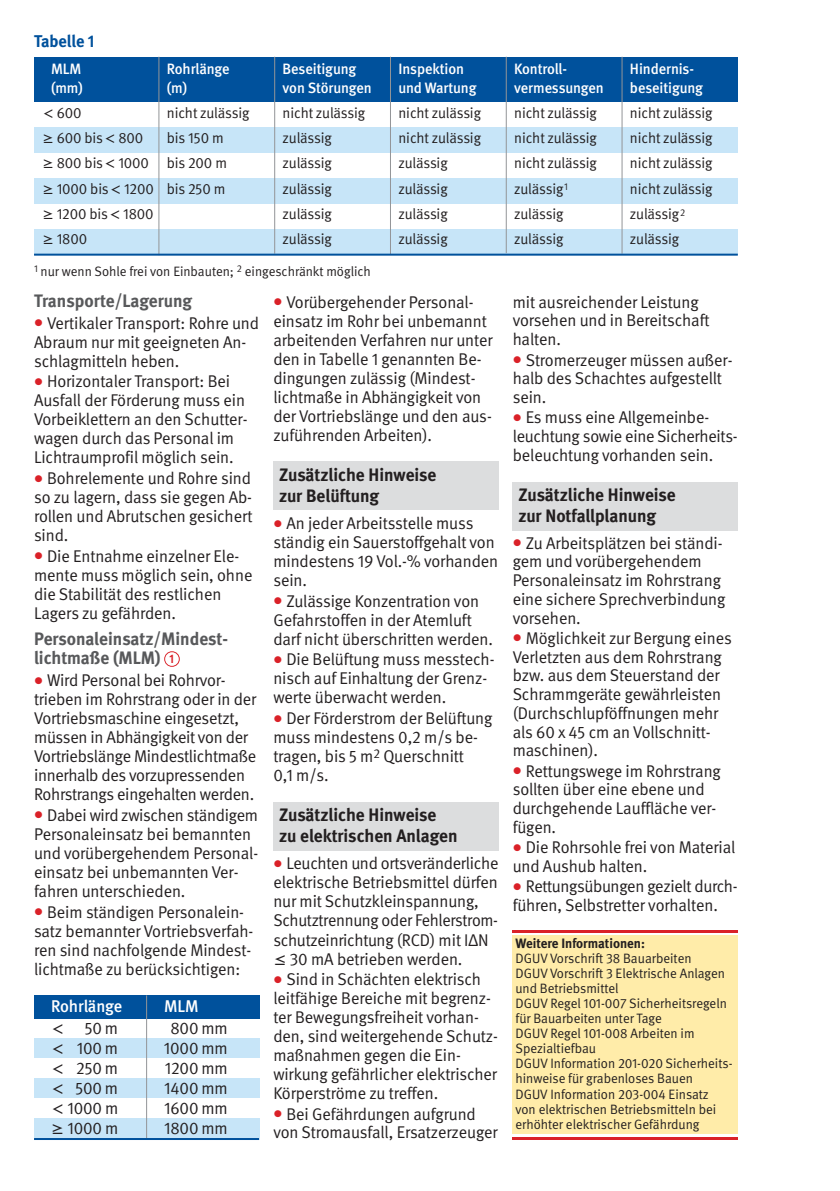
<style>
.page{position:relative;width:840px;height:1191px;background:#fff}
.page>*{position:absolute;margin:0;border:0;box-sizing:border-box;transform-origin:0 0}
.t1{font:700 18px/21px "DGUV Meta";color:#231f20}
.t2{font:700 18px/19px "DGUV Meta";color:#58595b}
.t3{font:17px/19px "DGUV Meta";letter-spacing:-.005em;color:#231f20}
.t4{font:700 17px "DGUV Meta";letter-spacing:-.005em;color:#00519c}
.t5{font:500 17px "DGUV Meta";color:#fff}
.t6{font:15px/25.2px "DGUV Meta";letter-spacing:-.015em;color:#231f20}
.t7{font:500 15px/19px "DGUV Meta";letter-spacing:-.005em;color:#fff}
.t8{font:13.6px/15px "DGUV Meta";color:#231f20}
.t9{font:700 13.6px "DGUV Meta";color:#231f20}
.t10{font:700 12.4px "DGUV Meta";color:#da2128;scale:.9 1}
.s1{font-family:"Lucida Grande"}
.s2{color:#da2128}
.s3{font-weight:500;color:#fff}
</style>
<div class="page">
<div style="left:273px;top:461px;width:225px;height:48px;background:#dcddde"></div>
<div style="left:512px;top:482px;width:225px;height:48px;background:#dcddde"></div>
<div style="left:273px;top:802px;width:225px;height:48px;background:#dcddde"></div>
<div style="left:512px;top:935px;width:225px;height:199px;background:#ffeca9"></div>
<hr style="left:512px;top:929px;width:225px;height:3px;background:#da2128">
<hr style="left:512px;top:1137px;width:225px;height:3px;background:#da2128">
<div style="left:34px;top:995px;width:225px;height:23px;background:#00519c"></div>
<div style="left:34px;top:1038px;width:225px;height:20px;background:#c7e5f8"></div>
<div style="left:34px;top:1078px;width:225px;height:20px;background:#c7e5f8"></div>
<div style="left:34px;top:1118px;width:225px;height:19px;background:#c7e5f8"></div>
<hr style="left:146px;top:995px;width:1px;height:143px;background:#939598">
<div style="left:34px;top:57px;width:703px;height:44px;background:#00519c"></div>
<div style="left:34px;top:127px;width:703px;height:26px;background:#c7e5f8"></div>
<div style="left:34px;top:178px;width:703px;height:26px;background:#c7e5f8"></div>
<div style="left:34px;top:229px;width:703px;height:26px;background:#c7e5f8"></div>
<hr style="left:158px;top:57px;width:1px;height:198px;background:#939598">
<hr style="left:274px;top:57px;width:1px;height:197px;background:#939598">
<hr style="left:390px;top:57px;width:1px;height:197px;background:#939598">
<hr style="left:505px;top:57px;width:1px;height:196px;background:#939598">
<hr style="left:621px;top:57px;width:1px;height:197px;background:#939598">
<hr style="left:34px;top:254px;width:703px;height:2px;background:#00519c">
<hr style="left:34px;top:1138px;width:225px;height:2px;background:#00519c">
<svg style="left:164px;top:651px;width:16px;height:16px"></svg>
<div style="left:165px;top:652px;width:14px;height:14px;background:#fff;border-radius:50%"></div>
<p class="t4" style="left:34px;top:34px;width:62px">Tabelle 1</p>
<p class="t7" style="left:51px;top:60px;width:33px">MLM (mm)</p>
<p class="t6" style="left:43px;top:101px;width:113px"><span class="s1">&lt;</span> 600<br><span class="s1">≥</span> 600 bis<span class="s1">&lt;</span> 800 <span class="s1">≥</span> 800 bis<span class="s1">&lt;</span> 1000 <span class="s1">≥</span> 1000 bis<span class="s1">&lt;</span> 1200 <span class="s1">≥</span> 1200 bis<span class="s1">&lt;</span> 1800 <span class="s1">≥</span> 1800</p>
<p class="t7" style="left:167px;top:60px;width:64px">Rohrlänge (m)</p>
<p class="t6" style="left:167px;top:101px;width:84px">nicht zulässig bis 150 m<br>bis 200 m<br>bis 250 m</p>
<p class="t7" style="left:282px;top:60px;width:91px">Beseitigung von Störungen</p>
<p class="t6" style="left:282px;top:101px;width:84px">nicht zulässig zulässig zulässig zulässig zulässig zulässig</p>
<p class="t8" style="left:34px;top:264px;width:338px"><sup>1</sup> nur wenn Sohle frei von Einbauten; <sup>2</sup> eingeschränkt möglich</p>
<p class="t7" style="left:398px;top:60px;width:80px">Inspektion und Wartung</p>
<p class="t6" style="left:398px;top:101px;width:84px">nicht zulässig nicht zulässig zulässig zulässig zulässig zulässig</p>
<p class="t2" style="left:34px;top:292px;width:160px">Transporte/Lagerung</p>
<p class="t3" style="left:34px;top:314px;width:226px"><span class="s2">●</span> Vertikaler Transport: Rohre und<br>Abraum nur mit geeigneten An&shy;schlagmitteln heben.</p>
<p class="t3" style="left:34px;top:373px;width:215px"><span class="s2">●</span> Horizontaler Transport: Bei<br>Ausfall der Förderung muss ein<br>Vorbeiklettern an den Schutter&shy;wagen durch das Personal im<br>Lichtraumprofil möglich sein.</p>
<p class="t3" style="left:34px;top:470px;width:220px;text-align:justify"><span class="s2">●</span> Bohrelemente und Rohre sind so zu lagern, dass sie gegen Ab&shy;rollen und Abrutschen gesichert sind.</p>
<p class="t3" style="left:34px;top:548px;width:220px"><span class="s2">●</span> Die Entnahme einzelner Ele&shy;mente muss möglich sein, ohne die Stabilität des restlichen<br>Lagers zu gefährden.</p>
<p class="t2" style="left:34px;top:631px;width:195px">Personaleinsatz/Mindest - licht maße (MLM)</p>
<p class="t3" style="left:34px;top:672px;width:224px"><span class="s2">●</span> Wird Personal bei Rohrvor - trieben im Rohrstrang oder in der<br>Vortriebsmaschine eingesetzt, müssen in Abhängigkeit von der<br>Vortriebslänge Mindestlichtmaße innerhalb des vorzupressenden<br>Rohrstrangs eingehalten werden.</p>
<p class="t3" style="left:34px;top:806px;width:225px"><span class="s2">●</span> Dabei wird zwischen ständigem<br>Personaleinsatz bei bemannten und vorübergehendem Personal&shy;einsatz bei unbemannten Ver&shy;fahren unterschieden.</p>
<p class="t3" style="left:34px;top:903px;width:221px"><span class="s2">●</span> Beim ständigen Personalein&shy;satz bemannter Vortriebsverfah&shy;ren sind nachfolgende Mindest&shy;lichtmaße zu berücksichtigen:</p>
<p class="t10" style="left:169px;top:653px;width:7px">1</p>
<p class="t3" style="left:51px;top:997px;width:73px;line-height:20.2px"><span class="s3">Rohrlänge </span><span class="s1">&lt;</span> 50m <span class="s1">&lt;</span> 100m <span class="s1">&lt;</span> 250m <span class="s1">&lt;</span> 500m <span class="s1">&lt;</span> 1000 m <span class="s1">≥</span> 1000 m</p>
<p class="t5" style="left:164px;top:999px;width:36px">MLM</p>
<p class="t3" style="left:164px;top:1018px;width:65px;line-height:20px;text-align:center">800 mm<br>1000 mm<br>1200 mm<br>1400 mm<br>1600 mm<br>1800 mm</p>
<p class="t3" style="left:273px;top:293px;width:220px"><span class="s2">●</span> Vorübergehender Personal - einsatz im Rohr bei unbemannt arbeitenden Verfahren nur unter den in Tabelle 1 genannten Be&shy;dingungen zulässig (Mindest&shy;lichtmaße in Abhängigkeit von der Vortriebslänge und den aus&shy;zuführenden Arbeiten).</p>
<p class="t1" style="left:279px;top:465px;width:159px">Zusätzliche Hinweise zur Belüftung</p>
<p class="t3" style="left:273px;top:515px;width:226px"><span class="s2">●</span> An jeder Arbeitsstelle muss ständig ein Sauerstoffgehalt von mindestens 19 Vol.-% vorhanden sein.</p>
<p class="t3" style="left:273px;top:592px;width:221px"><span class="s2">●</span> Zulässige Konzentration von<br>Gefahrstoffen in der Atemluft darf nicht überschritten werden.</p>
<p class="t3" style="left:273px;top:651px;width:222px"><span class="s2">●</span> Die Belüftung muss messtech&shy;nisch auf Einhaltung der Grenz&shy;werte überwacht werden.</p>
<p class="t3" style="left:273px;top:710px;width:220px"><span class="s2">●</span> Der Förderstrom der Belüftung muss mindestens 0,2 m/s be - tragen, bis 5 m<sup>2</sup> Querschnitt<br>0,1 m/s.</p>
<p class="t1" style="left:279px;top:805px;width:180px">Zusätzliche Hinweise zu elektrischen Anlagen</p>
<p class="t3" style="left:273px;top:855px;width:226px"><span class="s2">●</span> Leuchten und ortsveränder liche elektrische Betriebsmittel dürfen nur mit Schutzklein spannung,<br>Schutztrennung oder Fehler strom - schutzeinrichtung (RCD) mit IΔN <span class="s1">≤</span> 30 mA betrieben werden.</p>
<p class="t3" style="left:273px;top:971px;width:226px"><span class="s2">●</span> Sind in Schächten elektrisch leitfähige Bereiche mit begrenz - ter Bewegungsfreiheit vorhan&shy;den, sind weitergehende Schutz&shy;maßnahmen gegen die Ein&shy;wirkung gefährlicher elektrischer<br>Körperströme zu treffen.</p>
<p class="t3" style="left:273px;top:1105px;width:225px"><span class="s2">●</span> Bei Gefährdungen aufgrund von Stromausfall, Ersatzerzeuger</p>
<p class="t7" style="left:514px;top:60px;width:91px">Kontroll - vermessungen</p>
<p class="t6" style="left:514px;top:101px;width:84px">nicht zulässig nicht zulässig nicht zulässig zulässig<sup>1 </sup>zulässig zulässig</p>
<p class="t7" style="left:629px;top:60px;width:74px">Hindernis - beseitigung</p>
<p class="t6" style="left:629px;top:101px;width:84px">nicht zulässig nicht zulässig nicht zulässig nicht zulässig zulässig<sup>2 </sup>zulässig</p>
<p class="t3" style="left:512px;top:294px;width:198px">mit ausreichender Leistung vorsehen und in Bereit schaft halten.</p>
<p class="t3" style="left:512px;top:351px;width:221px"><span class="s2">●</span> Stromerzeuger müssen außer&shy;halb des Schachtes aufgestellt sein.</p>
<p class="t3" style="left:512px;top:409px;width:226px"><span class="s2">●</span> Es muss eine Allgemeinbe - leuchtung sowie eine Sicherheits&shy;beleuchtung vorhanden sein.</p>
<p class="t1" style="left:518px;top:485px;width:159px">Zusätzliche Hinweise zur Notfallplanung</p>
<p class="t3" style="left:512px;top:535px;width:214px"><span class="s2">●</span> Zu Arbeitsplätzen bei ständi&shy;gem und vorübergehendem<br>Personaleinsatz im Rohrstrang eine sichere Sprechverbindung vorsehen.</p>
<p class="t3" style="left:512px;top:630px;width:220px"><span class="s2">●</span> Möglichkeit zur Bergung eines<br>Verletzten aus dem Rohrstrang bzw. aus dem Steuerstand der<br>Schrammgeräte gewährleisten (Durchschlupföffnungen mehr als 60 x 45 cm an Vollschnitt - maschinen).</p>
<p class="t3" style="left:512px;top:762px;width:210px"><span class="s2">●</span> Rettungswege im Rohrstrang sollten über eine ebene und durchgehende Lauffläche ver - fügen.</p>
<p class="t3" style="left:512px;top:839px;width:224px"><span class="s2">●</span> Die Rohrsohle frei von Material und Aushub halten.</p>
<p class="t3" style="left:512px;top:878px;width:226px"><span class="s2">●</span> Rettungsübungen gezielt durch - führen, Selbstretter vor halten.</p>
<p class="t9" style="left:515px;top:938px;width:131px">Weitere Informationen:</p>
<p class="t8" style="left:515px;top:952px;width:218px">DGUV Vorschrift 38 Bauarbeiten<br>DGUV Vorschrift 3 Elektrische Anlagen und Betriebsmittel<br>DGUV Regel 101-007 Sicherheitsregeln für Bauarbeiten unter Tage<br>DGUV Regel 101-008 Arbeiten im<br>Spezialtiefbau<br>DGUV Information 201-020 Sicherheits&shy;hinweise für grabenloses Bauen<br>DGUV Information 203-004 Einsatz von elektrischen Betriebsmitteln bei erhöhter elektrischer Gefährdung</p>
</div>
